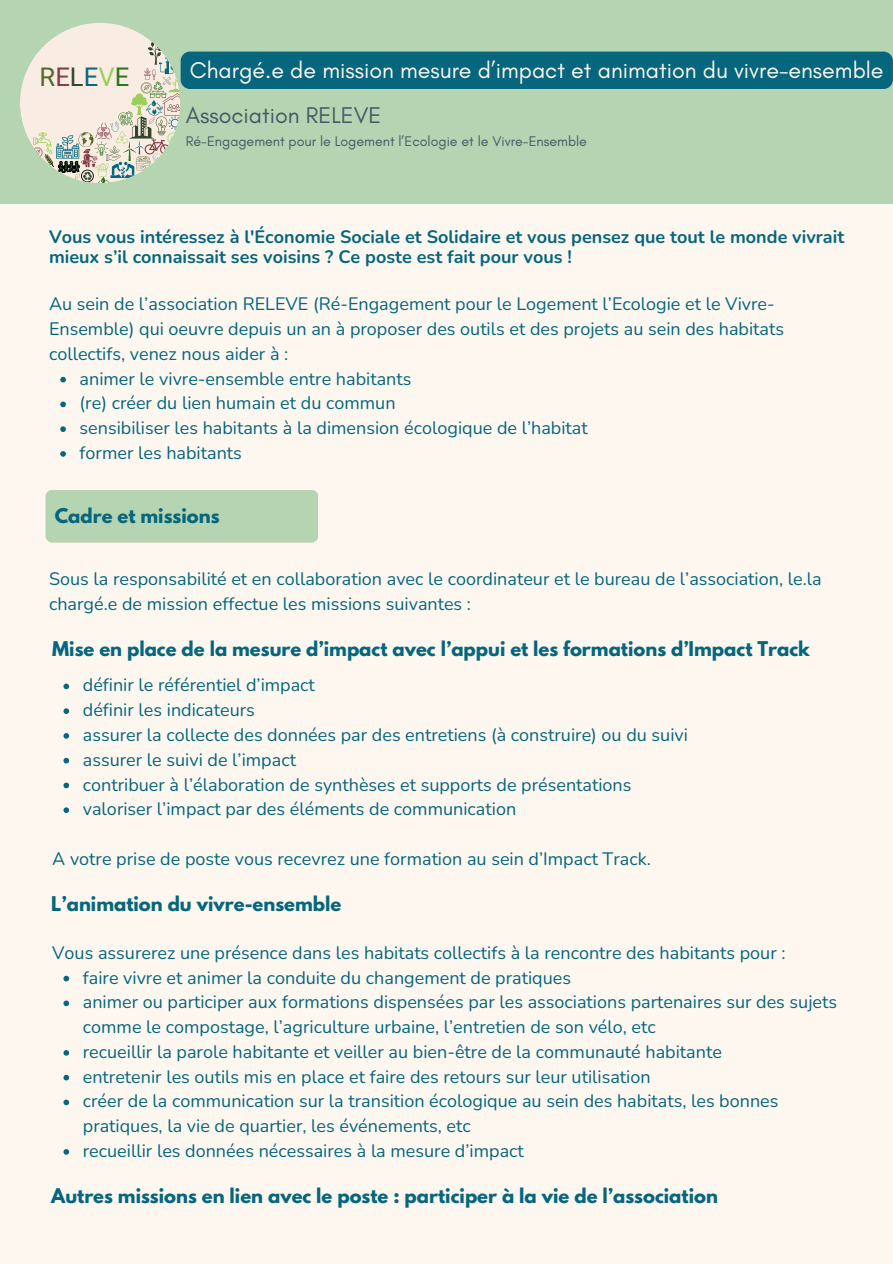
<style>
.page{position:relative;width:893px;height:1264px;background:#fff}
.page>*{position:absolute;margin:0;border:0;box-sizing:border-box;transform-origin:0 0}
.t1{font:25.65px "Roboto";color:#55692d}
.t2{font:23.25px "Glacial Indifference";color:#fdf7f0}
.t3{font:23.25px "Glacial Indifference";color:#435966}
.t4{font:18px/24.8px "Nunito";color:#06667d}
.t5{font:700 18px "League Spartan";color:#06667d}
.t6{font:700 18px/20.2px "Nunito";color:#06667d}
.t7{font:14.25px "Glacial Indifference";color:#435966}
.s1{color:#843d45}
.s2{color:#314528}
.s3{color:#06667d}
.s4{color:#9dcd5a}
.s5{color:#29741d}
</style>
<div class="page">
<div style="left:0;top:0;width:892px;height:1263px;background:#fdf7f0"></div>
<div style="left:0;top:0;width:892px;height:203px;background:#b5d4b1"></div>
<svg style="left:20px;top:23px;width:180px;height:160px"></svg>
<svg style="left:60px;top:377px;width:6px;height:5px"></svg>
<svg style="left:60px;top:401px;width:6px;height:6px"></svg>
<svg style="left:60px;top:426px;width:6px;height:6px"></svg>
<svg style="left:60px;top:451px;width:6px;height:6px"></svg>
<div style="left:46px;top:490px;width:272px;height:52px;background:#b5d4b1;border-radius:7px"></div>
<div style="left:181px;top:52px;width:711px;height:37px;background:#06667d;border-radius:9px"></div>
<svg style="left:63px;top:683px;width:6px;height:6px"></svg>
<svg style="left:63px;top:708px;width:6px;height:6px"></svg>
<svg style="left:63px;top:733px;width:6px;height:5px"></svg>
<svg style="left:63px;top:757px;width:6px;height:6px"></svg>
<svg style="left:63px;top:782px;width:6px;height:6px"></svg>
<svg style="left:63px;top:807px;width:6px;height:6px"></svg>
<svg style="left:63px;top:975px;width:6px;height:6px"></svg>
<svg style="left:63px;top:1000px;width:6px;height:6px"></svg>
<svg style="left:63px;top:1050px;width:6px;height:5px"></svg>
<svg style="left:63px;top:1074px;width:6px;height:6px"></svg>
<svg style="left:63px;top:1099px;width:6px;height:6px"></svg>
<svg style="left:63px;top:1149px;width:6px;height:5px"></svg>
<p class="t1" style="left:40px;top:62px;width:91px">R<span class="s1">E</span><span class="s2">L</span><span class="s3">E</span><span class="s4">V</span><span class="s5">E</span></p>
<p class="t2" style="left:190px;top:55px;width:695px">Chargé.e de mission mesure d’impact et animation du vivre-ensemble</p>
<p class="t3" style="left:186px;top:101px;width:197px">Association RELEVE</p>
<p class="t7" style="left:186px;top:132px;width:403px">Ré-Engagement pour le Logement l’Ecologie et le Vivre-Ensemble</p>
<p class="t6" style="left:49px;top:227px;width:796px">Vous vous intéressez à l'Économie Sociale et Solidaire et vous pensez que tout le monde vivrait mieux s’il connaissait ses voisins ? Ce poste est fait pour vous !</p>
<p class="t4" style="left:49px;top:292px;width:736px">Au sein de l’association RELEVE (Ré-Engagement pour le Logement l’Ecologie et le Vivre-<br>Ensemble) qui oeuvre depuis un an à proposer des outils et des projets au sein des habitats collectifs, venez nous aider à :</p>
<p class="t4" style="left:80px;top:366px;width:333px">animer le vivre-ensemble entre habitants</p>
<p class="t4" style="left:80px;top:391px;width:317px">(re) créer du lien humain et du commun</p>
<p class="t4" style="left:80px;top:416px;width:509px">sensibiliser les habitants à la dimension écologique de l’habitat</p>
<p class="t4" style="left:80px;top:440px;width:164px">former les habitants</p>
<p class="t5" style="left:55px;top:507px;width:166px">Cadre et missions</p>
<p class="t4" style="left:49px;top:566px;width:774px">Sous la responsabilité et en collaboration avec le coordinateur et le bureau de l’association, le.la chargé.e de mission effectue les missions suivantes :</p>
<p class="t5" style="left:52px;top:639px;width:759px">Mise en place de la mesure d’impact avec l’appui et les formations d’Impact Track</p>
<p class="t4" style="left:83px;top:673px;width:233px">définir le référentiel d’impact</p>
<p class="t4" style="left:83px;top:698px;width:173px">définir les indicateurs</p>
<p class="t4" style="left:83px;top:722px;width:606px">assurer la collecte des données par des entretiens (à construire) ou du suivi</p>
<p class="t4" style="left:83px;top:747px;width:215px">assurer le suivi de l’impact</p>
<p class="t4" style="left:83px;top:772px;width:550px">contribuer à l’élaboration de synthèses et supports de présentations</p>
<p class="t4" style="left:83px;top:797px;width:435px">valoriser l’impact par des éléments de communication</p>
<p class="t4" style="left:52px;top:846px;width:600px">A votre prise de poste vous recevrez une formation au sein d’Impact Track.</p>
<p class="t5" style="left:51px;top:894px;width:291px">L’animation du vivre-ensemble</p>
<p class="t4" style="left:52px;top:940px;width:734px">Vous assurerez une présence dans les habitats collectifs à la rencontre des habitants pour :</p>
<p class="t4" style="left:83px;top:965px;width:489px">faire vivre et animer la conduite du changement de pratiques</p>
<p class="t4" style="left:83px;top:990px;width:755px">animer ou participer aux formations dispensées par les associations partenaires sur des sujets comme le compostage, l’agriculture urbaine, l’entretien de son vélo, etc</p>
<p class="t4" style="left:83px;top:1039px;width:640px">recueillir la parole habitante et veiller au bien-être de la communauté habitante</p>
<p class="t4" style="left:83px;top:1064px;width:569px">entretenir les outils mis en place et faire des retours sur leur utilisation</p>
<p class="t4" style="left:83px;top:1089px;width:697px">créer de la communication sur la transition écologique au sein des habitats, les bonnes pratiques, la vie de quartier, les événements, etc</p>
<p class="t4" style="left:83px;top:1138px;width:442px">recueillir les données nécessaires à la mesure d’impact</p>
<p class="t5" style="left:51px;top:1186px;width:668px">Autres missions en lien avec le poste : participer à la vie de l’association</p>
</div>
